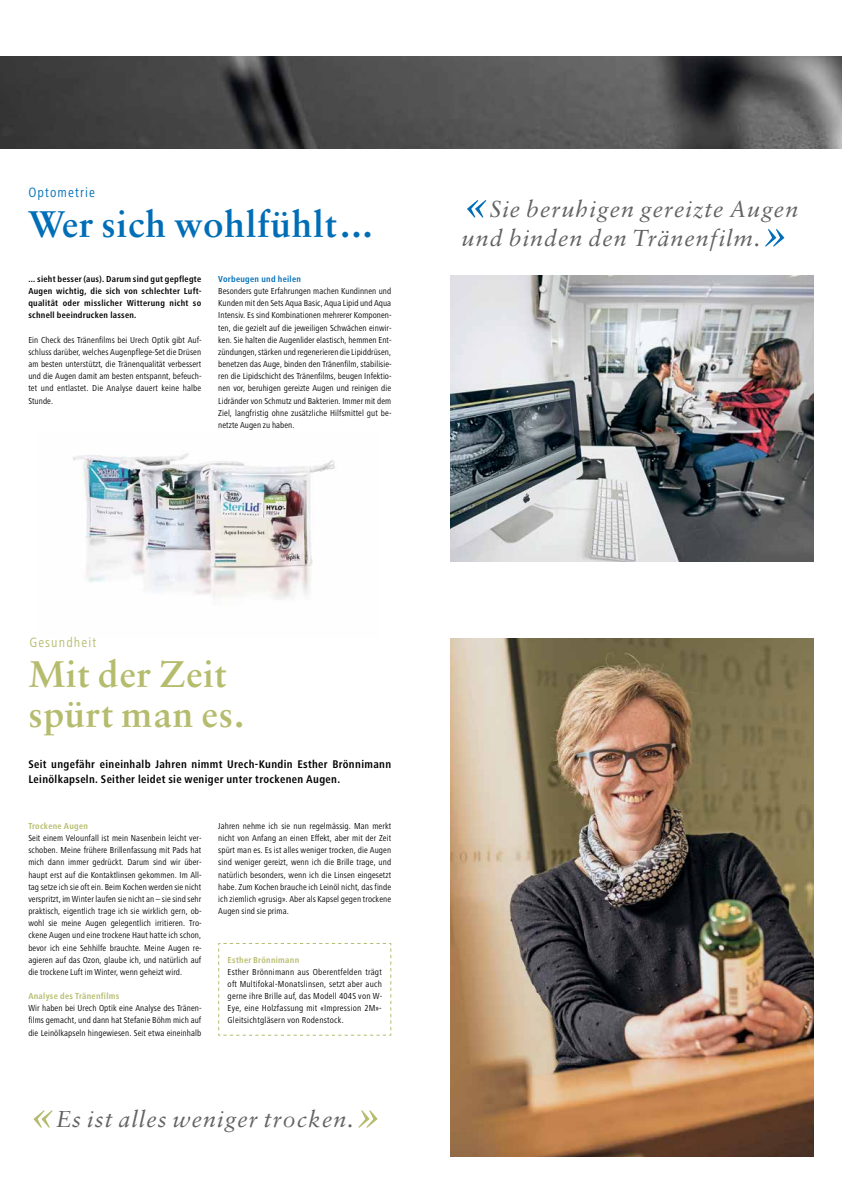
<style>
.page{position:relative;width:842px;height:1191px;background:#fff}
.page>*{position:absolute;margin:0;border:0;box-sizing:border-box;transform-origin:0 0}
.t1{font:700 37px/40px "Sabon LT";letter-spacing:.025em;color:#b6bc6e}
.t2{font:700 37px "Sabon LT";letter-spacing:.025em;color:#006eb7}
.t3{font:italic 23px/29px "Sabon LT";letter-spacing:.05em;color:#646363}
.t4{font:condensed 14px "Frutiger Next LT";letter-spacing:.08em;color:#b6bc6e}
.t5{font:condensed 14px "Frutiger Next LT";letter-spacing:.08em;color:#006eb7}
.t6{font:700 condensed 11.5px/15px "Frutiger Next LT";letter-spacing:.03em;color:#000}
.t7{font:condensed 9px/12.2px "Frutiger Next LT";letter-spacing:.01em;color:#000;text-align:justify}
.t8{font:700 condensed 9px/12.1px "Frutiger Next LT";letter-spacing:.03em;color:#000;text-align:justify}
.t9{font:700 condensed 9px "Frutiger Next LT";letter-spacing:.03em;color:#b6bc6e}
.t10{font:700 condensed 9px "Frutiger Next LT";letter-spacing:.03em;color:#006eb7}
.s1{font-size:50px;color:#006eb7}
.s2{font-size:50px;color:#b6bc6e}
</style>
<div class="page">
<img style="left:0;top:57px;width:842px;height:92px">
<img style="left:451px;top:638px;width:363px;height:519px">
<img style="left:72px;top:453px;width:263px;height:147px">
<img style="left:451px;top:275px;width:363px;height:286px">
<svg style="left:218px;top:943px;width:174px;height:93px"></svg>
<h3 class="t5" style="left:28px;top:184px;width:68px">Optometrie</h3>
<h1 class="t2" style="left:28px;top:201px;width:346px">Wer sich wohlfühlt...</h1>
<h2 class="t3" style="left:462px;top:194px;width:338px"><span class="s1">«</span>Sie beruhigen gereizte Augen und binden den Tränenfilm.<span class="s1">»</span></h2>
<p class="t10" style="left:218px;top:274px;width:84px">Vorbeugen und heilen</p>
<p class="t7" style="left:218px;top:285px;width:175px">Besonders gute Erfahrungen machen Kundinnen und Kunden mit den Sets Aqua Basic, Aqua Lipid und Aqua Intensiv. Es sind Kombinationen mehrerer Komponen&shy;ten, die gezielt auf die jeweiligen Schwächen einwir&shy;ken. Sie halten die Augenlider elastisch, hemmen Ent&shy;zündungen, stärken und regenerieren die Lipiddrüsen, benetzen das Auge, binden den Tränenfilm, stabilisie&shy;ren die Lipidschicht des Tränenfilms, beugen Infektio&shy;nen vor, beruhigen gereizte Augen und reinigen die Lidränder von Schmutz und Bakterien. Immer mit dem Ziel, langfristig ohne zusätzliche Hilfsmittel gut be&shy;netzte Augen zu haben.</p>
<p class="t8" style="left:28px;top:273px;width:175px">... sieht besser (aus). Darum sind gut gepflegte Augen wichtig, die sich von schlechter Luft&shy;qualität oder misslicher Witterung nicht so schnell beeindrucken lassen.</p>
<p class="t7" style="left:28px;top:334px;width:175px">Ein Check des Tränenfilms bei Urech Optik gibt Auf&shy;schluss darüber, welches Augenpflege-Set die Drüsen am besten unterstützt, die Tränenqualität verbessert und die Augen damit am besten entspannt, befeuch&shy;tet und entlastet. Die Analyse dauert keine halbe Stunde.</p>
<h3 class="t4" style="left:29px;top:634px;width:68px">Gesundheit</h3>
<h1 class="t1" style="left:28px;top:653px;width:217px">Mit der Zeit spürt man es.</h1>
<p class="t6" style="left:28px;top:757px;width:364px">Seit ungefähr eineinhalb Jahren nimmt Urech-Kundin Esther Brönnimann<br>Leinölkapseln. Seither leidet sie weniger unter trockenen Augen.</p>
<p class="t9" style="left:28px;top:821px;width:61px">Trockene Augen</p>
<p class="t7" style="left:28px;top:832px;width:175px">Seit einem Velounfall ist mein Nasenbein leicht ver&shy;schoben. Meine frühere Brillenfassung mit Pads hat mich dann immer gedrückt. Darum sind wir über&shy;haupt erst auf die Kontaktlinsen gekommen. Im All&shy;tag setze ich sie oft ein. Beim Kochen werden sie nicht verspritzt, im Winter laufen sie nicht an – sie sind sehr praktisch, eigentlich trage ich sie wirklich gern, ob&shy;wohl sie meine Augen gelegentlich irritieren. Tro&shy;ckene Augen und eine trockene Haut hatte ich schon, bevor ich eine Sehhilfe brauchte. Meine Augen re&shy;agieren auf das Ozon, glaube ich, und natürlich auf die trockene Luft im Winter, wenn geheizt wird.</p>
<p class="t9" style="left:28px;top:991px;width:92px">Analyse des Tränenfilms</p>
<p class="t7" style="left:28px;top:1002px;width:175px">Wir haben bei Urech Optik eine Analyse des Tränen&shy;films gemacht, und dann hat Stefanie Böhm mich auf die Leinölkapseln hingewiesen. Seit etwa eineinhalb</p>
<p class="t7" style="left:218px;top:820px;width:174px">Jahren nehme ich sie nun regelmässig. Man merkt nicht von Anfang an einen Effekt, aber mit der Zeit spürt man es. Es ist alles weniger trocken, die Augen sind weniger gereizt, wenn ich die Brille trage, und natürlich besonders, wenn ich die Linsen eingesetzt habe. Zum Kochen brauche ich Leinöl nicht, das finde ich ziemlich «grusig». Aber als Kapsel gegen trockene Augen sind sie prima.</p>
<p class="t9" style="left:228px;top:954px;width:73px">Esther Brönnimann</p>
<p class="t7" style="left:228px;top:965px;width:156px">Esther Brönnimann aus Oberentfelden trägt oft Multifokal-Monatslinsen, setzt aber auch gerne ihre Brille auf, das Modell 404S von W-Eye, eine Holzfassung mit «Impression 2M»- Gleitsichtgläsern von Rodenstock.</p>
<h2 class="t3" style="left:28px;top:1104px;width:356px"><span class="s2">«</span>Es ist alles weniger trocken.<span class="s2">»</span></h2>
</div>
